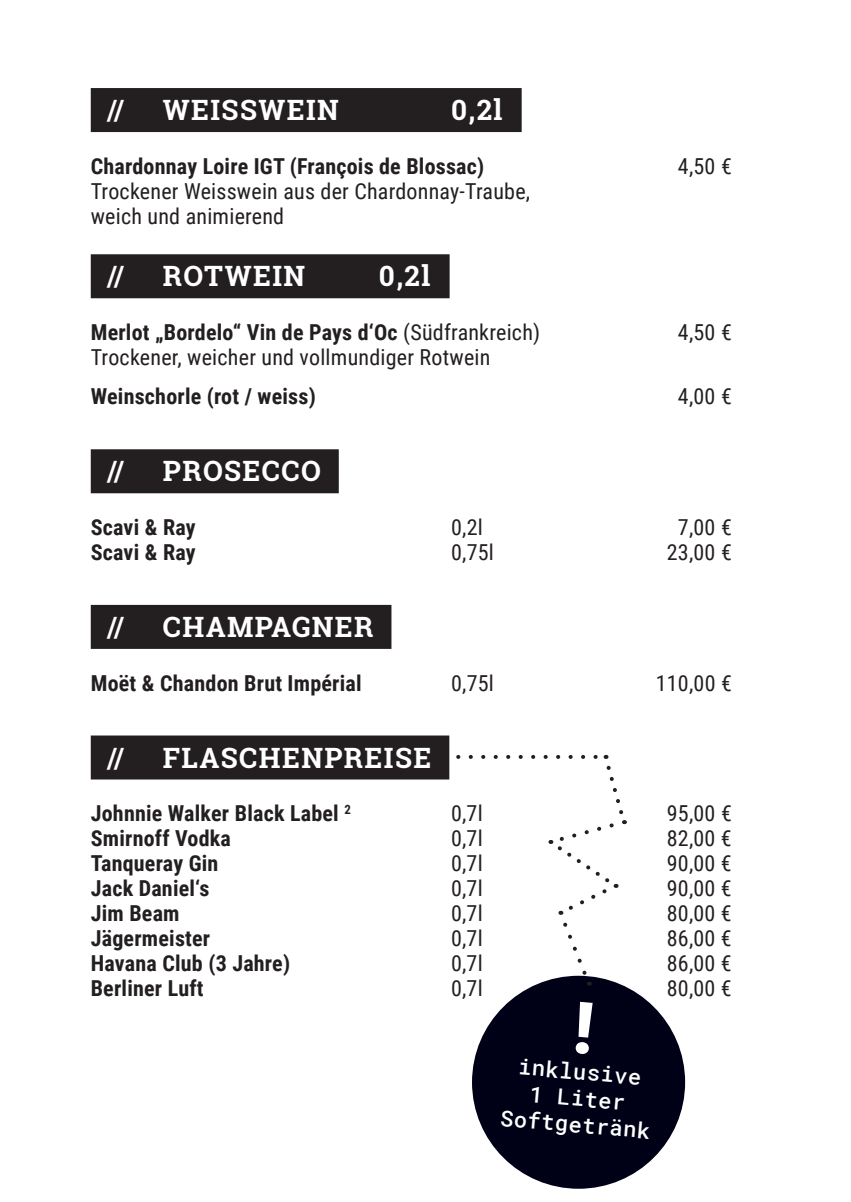
<style>
.page{position:relative;width:851px;height:1202px;background:#fff}
.page>*{position:absolute;margin:0;border:0;box-sizing:border-box;transform-origin:0 0}
.t1{font:700 28px "Roboto Slab";letter-spacing:.05em;color:#fff}
.t2{font:700 22px "Roboto Condensed";letter-spacing:.01em;color:#231f20}
.t3{font:22px/25px "Roboto Condensed";letter-spacing:.01em;color:#231f20}
.t4{font:500 22px/26.4px "Roboto Mono";color:#fff;text-align:center}
.s1{font-weight:400}
</style>
<div class="page">
<div style="left:91px;top:88px;width:430px;height:44px;background:#231f20"></div>
<div style="left:91px;top:254px;width:358px;height:44px;background:#231f20"></div>
<div style="left:91px;top:449px;width:248px;height:44px;background:#231f20"></div>
<div style="left:91px;top:605px;width:300px;height:44px;background:#231f20"></div>
<div style="left:91px;top:735px;width:358px;height:44px;background:#231f20"></div>
<div style="left:472px;top:976px;width:213px;height:213px;background:#000117;border-radius:50%"></div>
<svg style="left:458px;top:755px;width:169px;height:231px"></svg>
<p class="t1" style="left:107px;top:91px;width:19px">//</p>
<p class="t1" style="left:163px;top:91px;width:177px">WEISSWEIN</p>
<p class="t1" style="left:451px;top:91px;width:53px">0,2l</p>
<p class="t2" style="left:91px;top:151px;width:395px">Chardonnay Loire IGT (François de Blossac)</p>
<p class="t3" style="left:677px;top:153px;width:55px">4,50 €</p>
<p class="t3" style="left:91px;top:178px;width:441px">Trockener Weisswein aus der Chardonnay-Traube, weich und animierend</p>
<p class="t1" style="left:107px;top:257px;width:19px">//</p>
<p class="t1" style="left:163px;top:257px;width:144px">ROTWEIN</p>
<p class="t1" style="left:379px;top:257px;width:53px">0,2l</p>
<p class="t2" style="left:91px;top:317px;width:451px">Merlot „Bordelo“ Vin de Pays d‘Oc <span class="s1">(Südfrankreich)</span></p>
<p class="t3" style="left:677px;top:319px;width:55px">4,50 €</p>
<p class="t3" style="left:91px;top:344px;width:401px">Trockener, weicher und vollmundiger Rotwein</p>
<p class="t2" style="left:91px;top:381px;width:226px">Weinschorle (rot / weiss)</p>
<p class="t3" style="left:677px;top:383px;width:55px">4,00 €</p>
<p class="t1" style="left:107px;top:452px;width:19px">//</p>
<p class="t1" style="left:163px;top:452px;width:159px">PROSECCO</p>
<p class="t2" style="left:91px;top:512px;width:106px">Scavi &amp; Ray</p>
<p class="t3" style="left:451px;top:514px;width:33px">0,2l</p>
<p class="t3" style="left:677px;top:514px;width:55px">7,00 €</p>
<p class="t2" style="left:91px;top:537px;width:106px">Scavi &amp; Ray</p>
<p class="t3" style="left:451px;top:539px;width:44px">0,75l</p>
<p class="t3" style="left:666px;top:539px;width:67px">23,00 €</p>
<p class="t1" style="left:107px;top:608px;width:19px">//</p>
<p class="t1" style="left:163px;top:608px;width:212px">CHAMPAGNER</p>
<p class="t2" style="left:91px;top:667px;width:272px">Moët &amp; Chandon Brut Impérial</p>
<p class="t3" style="left:451px;top:670px;width:44px">0,75l</p>
<p class="t3" style="left:655px;top:670px;width:78px">110,00 €</p>
<p class="t1" style="left:107px;top:738px;width:19px">//</p>
<p class="t1" style="left:163px;top:738px;width:270px">FLASCHENPREISE</p>
<p class="t2" style="left:91px;top:798px;width:261px">Johnnie Walker Black Label <sup>2</sup></p>
<p class="t3" style="left:451px;top:800px;width:33px">0,7l</p>
<p class="t3" style="left:666px;top:800px;width:67px">95,00 €</p>
<p class="t2" style="left:91px;top:823px;width:142px">Smirnoff Vodka</p>
<p class="t3" style="left:451px;top:825px;width:33px">0,7l</p>
<p class="t3" style="left:666px;top:825px;width:67px">82,00 €</p>
<p class="t2" style="left:91px;top:848px;width:129px">Tanqueray Gin</p>
<p class="t3" style="left:451px;top:850px;width:33px">0,7l</p>
<p class="t3" style="left:666px;top:850px;width:67px">90,00 €</p>
<p class="t2" style="left:91px;top:873px;width:120px">Jack Daniel‘s</p>
<p class="t3" style="left:451px;top:875px;width:33px">0,7l</p>
<p class="t3" style="left:666px;top:875px;width:67px">90,00 €</p>
<p class="t2" style="left:91px;top:898px;width:90px">Jim Beam</p>
<p class="t3" style="left:451px;top:900px;width:33px">0,7l</p>
<p class="t3" style="left:666px;top:900px;width:67px">80,00 €</p>
<p class="t2" style="left:91px;top:923px;width:121px">Jägermeister</p>
<p class="t3" style="left:451px;top:925px;width:33px">0,7l</p>
<p class="t3" style="left:666px;top:925px;width:67px">86,00 €</p>
<p class="t2" style="left:91px;top:948px;width:201px">Havana Club (3 Jahre)</p>
<p class="t3" style="left:451px;top:950px;width:33px">0,7l</p>
<p class="t3" style="left:666px;top:950px;width:67px">86,00 €</p>
<p class="t2" style="left:91px;top:973px;width:114px">Berliner Luft</p>
<p class="t3" style="left:451px;top:975px;width:33px">0,7l</p>
<p class="t3" style="left:666px;top:975px;width:67px">80,00 €</p>
<p class="t4" style="left:506px;top:1051px;width:152px;rotate:5deg">inklusive<br>1 Liter<br>Softgetränk</p>
</div>
